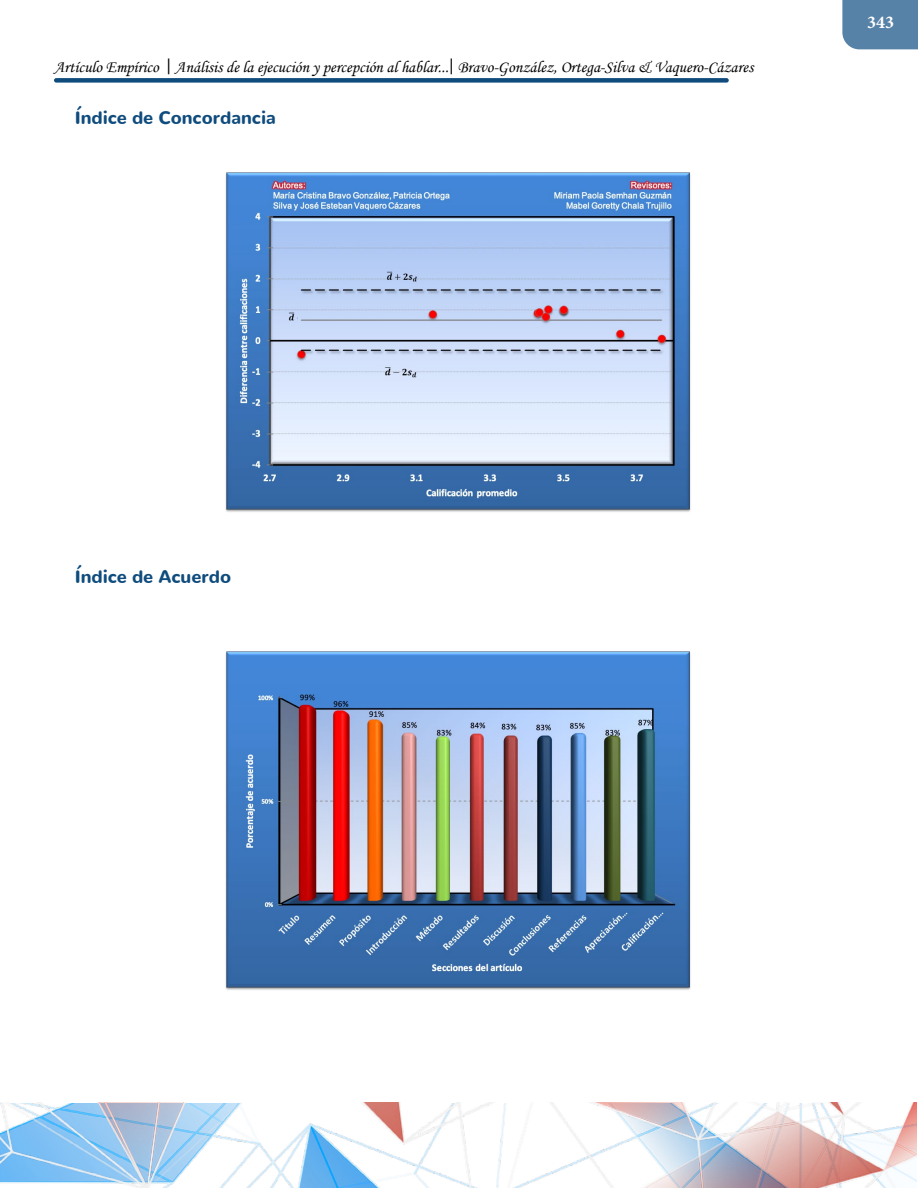
<style>
.page{position:relative;width:918px;height:1188px;background:#fff}
.page>*{position:absolute;margin:0;border:0;box-sizing:border-box;transform-origin:0 0}
.Indice_de_acuerdo_ro{font:900 18px "Nunito";color:#0f4c7d}
.t1{font:700 18px "Minion Pro";color:#fff}
.t2{font:16.5px "Monotype Corsiva";color:#000}
.s1{font-family:"Soberana Sans";font-size:15px}
</style>
<div class="page">
<div style="left:54px;top:78px;width:675px;height:5px;background:#0f4c7d;border-radius:2px"></div>
<img style="left:0;top:1103px;width:917px;height:84px">
<div style="left:842px;top:0;width:76px;height:49px;background:#5782a7"></div>
<img style="left:225px;top:172px;width:466px;height:340px">
<img style="left:225px;top:651px;width:466px;height:339px">
<p class="t2" style="left:54px;top:57px;width:701px">Artículo Empírico <span class="s1">|</span> Análisis de la ejecución y percepción al hablar...<span class="s1">|</span> Bravo-González, Ortega-Silva &amp; Vaquero-Cázares</p>
<p class="Indice_de_acuerdo_ro" style="left:75px;top:100px;width:203px">Índice de Concordancia</p>
<p class="t1" style="left:867px;top:10px;width:28px">343</p>
<p class="Indice_de_acuerdo_ro" style="left:75px;top:560px;width:158px">Índice de Acuerdo</p>
</div>
